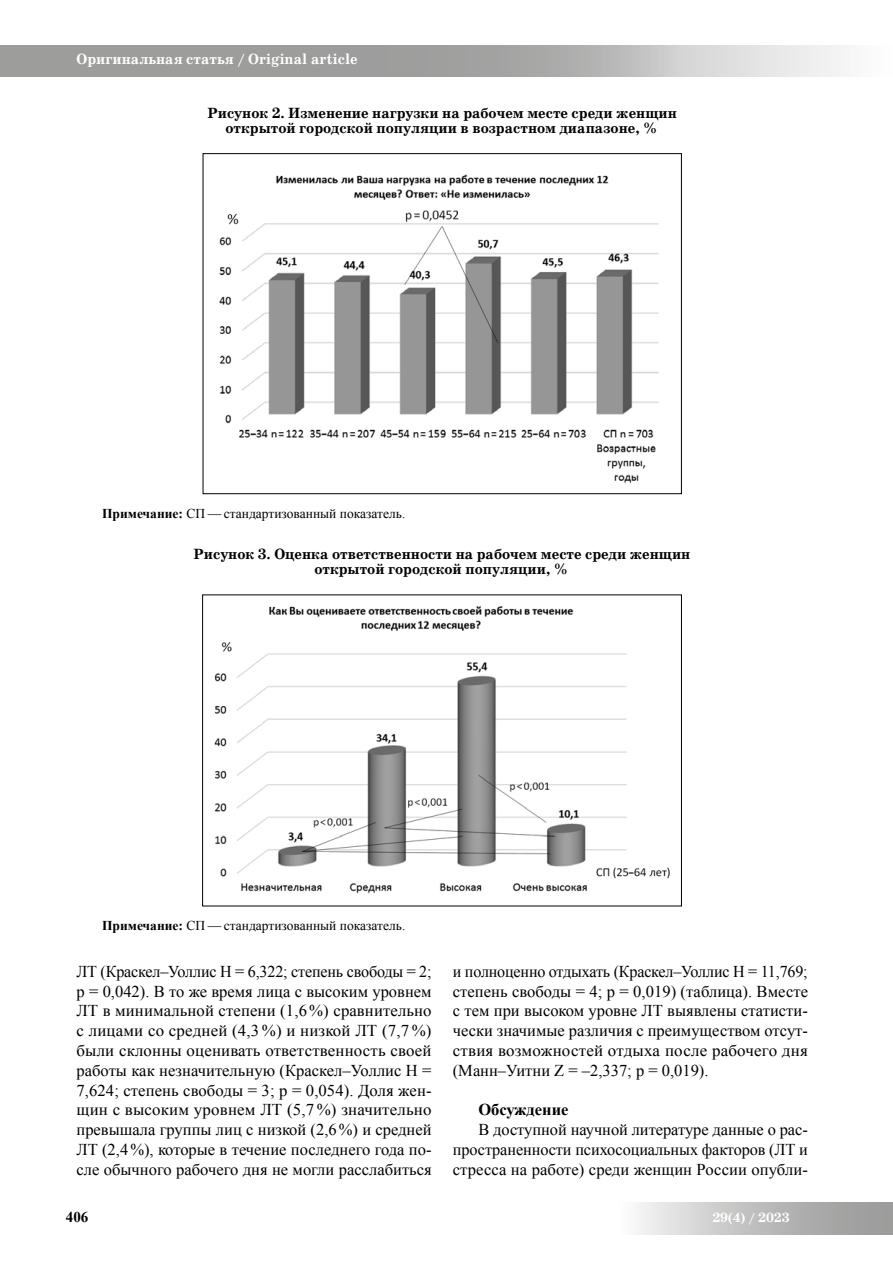
<style>
.page{position:relative;width:893px;height:1263px;background:#fff}
.page>*{position:absolute;margin:0;border:0;box-sizing:border-box;transform-origin:0 0}
.t1{font:16.5px/19.8px "Times New Roman";color:#000;text-align:justify}
.t2{font:700 16.5px "Times New Roman";color:#000}
.t3{font:700 15px/15px "School Book C";color:#000;text-align:center}
.t4{font:700 15px "School Book C";color:#fff}
.t5{font:700 15px "Times New Roman";color:#000}
.t6{font:13.5px "Times New Roman";color:#000}
.t7{font:700 13.5px "School Book C";color:#fff}
.s1{font-weight:700}
</style>
<div class="page">
<svg style="left:0;top:45px;width:843px;height:32px;background:#b0b0af"></svg>
<div style="left:619px;top:1202px;width:274px;height:32px;background:linear-gradient(to right,#f5f5f5,#919191)"></div>
<img style="left:219px;top:174px;width:440px;height:310px">
<img style="left:214px;top:606px;width:456px;height:288px">
<div style="left:202px;top:594px;width:480px;height:312px;border:1px solid #000"></div>
<p class="t4" style="left:76px;top:50px;width:283px">Оригинальная статья / Original article</p>
<p class="t3" style="left:208px;top:105px;width:471px">Рисунок 2. Изменение нагрузки на рабочем месте среди женщин открытой городской популяции в возрастном диапазоне, %</p>
<p class="t6" style="left:102px;top:504px;width:305px"><span class="s1">Примечание:</span> СП — стандартизованный показатель.</p>
<p class="t3" style="left:194px;top:547px;width:498px">Рисунок 3. Оценка ответственности на рабочем месте среди женщин открытой городской популяции, %</p>
<p class="t6" style="left:102px;top:917px;width:305px"><span class="s1">Примечание:</span> СП — стандартизованный показатель.</p>
<p class="t1" style="left:76px;top:961px;width:357px">ЛТ (Краскел–Уоллис H = 6,322; степень свободы = 2; p = 0,042). В то же время лица с высоким уровнем ЛТ в минимальной степени (1,6%) сравнительно с лицами со средней (4,3 %) и низкой ЛТ (7,7 %) были склонны оценивать ответственность своей работы как незначительную (Краскел–Уоллис H = 7,624; степень свободы = 3; p = 0,054). Доля жен&shy;щин с высоким уровнем ЛТ (5,7 %) значительно превышала группы лиц с низкой (2,6%) и средней ЛТ (2,4%), которые в течение последнего года по&shy;сле обычного рабочего дня не могли расслабиться</p>
<p class="t1" style="left:453px;top:961px;width:357px">и полноценно отдыхать (Краскел–Уоллис H = 11,769; степень свободы = 4; p = 0,019) (таблица). Вместе с тем при высоком уровне ЛТ выявлены статисти&shy;чески значимые различия с преимуществом отсут&shy;ствия возможностей отдыха после рабочего дня (Манн–Уитни Z = –2,337; p = 0,019).</p>
<p class="t2" style="left:478px;top:1098px;width:92px">Обсуждение</p>
<p class="t1" style="left:453px;top:1119px;width:357px;text-indent:26px">В доступной научной литературе данные о рас&shy;пространенности психосоциальных факторов (ЛТ и стресса на работе) среди женщин России опубли-</p>
<p class="t5" style="left:66px;top:1207px;width:24px">406</p>
<p class="t7" style="left:712px;top:1210px;width:79px">29(4) / 2023</p>
</div>
